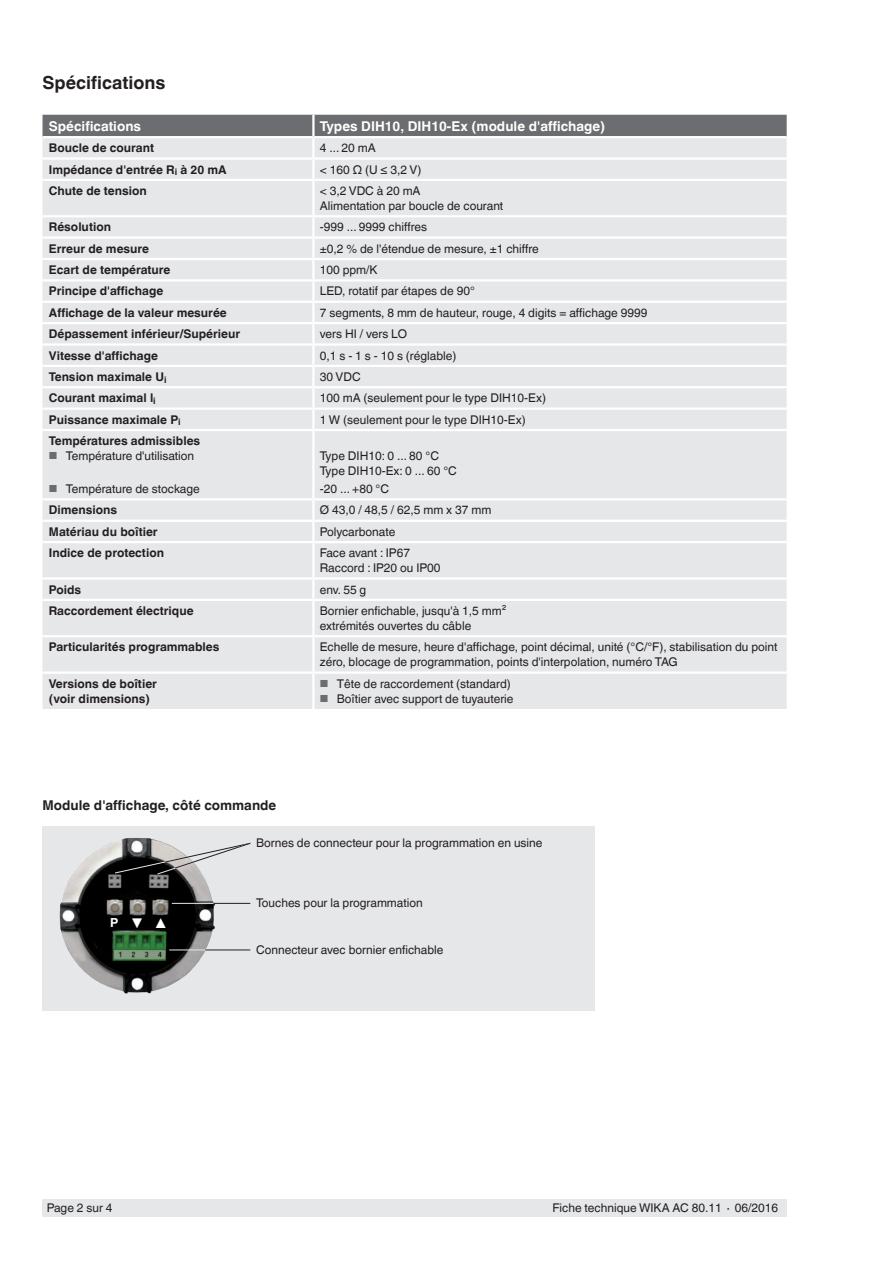
<style>
.page{position:relative;width:893px;height:1263px;background:#fff}
.page>*{position:absolute;margin:0;border:0;box-sizing:border-box;transform-origin:0 0}
.t1{font:700 18px "Helvetica World";color:#231f20}
.t2{font:700 16.65px "Helvetica World";color:#fff}
.t3{font:700 13.5px "Helvetica World";color:#fff}
.t4{font:700 13.5px "Helvetica World";color:#231f20}
.t5{font:12px/15px "Helvetica World";color:#231f20}
.t6{font:700 12px/15px "Helvetica World";color:#231f20}
.s1{font-size:10.2px;color:#6c6d70}
.s2{font-size:12.45px}
</style>
<div class="page">
<div style="left:43px;top:1199px;width:744px;height:17px;background:#e6e7e9"></div>
<div style="left:43px;top:826px;width:552px;height:184px;background:#e6e7e9"></div>
<div style="left:43px;top:115px;width:744px;height:21px;background:#6c6d70"></div>
<div style="left:43px;top:138px;width:744px;height:571px;background:#e6e7e9"></div>
<hr style="left:312px;top:115px;width:3px;height:21px;background:#fff">
<hr style="left:312px;top:138px;width:3px;height:19px;background:#fff">
<hr style="left:43px;top:157px;width:270px;height:3px;background:#fff">
<hr style="left:313px;top:157px;width:474px;height:3px;background:#fff">
<hr style="left:312px;top:160px;width:3px;height:19px;background:#fff">
<hr style="left:43px;top:179px;width:270px;height:2px;background:#fff">
<hr style="left:313px;top:179px;width:474px;height:2px;background:#fff">
<hr style="left:312px;top:181px;width:3px;height:34px;background:#fff">
<hr style="left:43px;top:215px;width:270px;height:2px;background:#fff">
<hr style="left:313px;top:215px;width:474px;height:2px;background:#fff">
<hr style="left:312px;top:217px;width:3px;height:20px;background:#fff">
<hr style="left:43px;top:237px;width:270px;height:2px;background:#fff">
<hr style="left:313px;top:237px;width:474px;height:2px;background:#fff">
<hr style="left:312px;top:239px;width:3px;height:19px;background:#fff">
<hr style="left:43px;top:258px;width:270px;height:2px;background:#fff">
<hr style="left:313px;top:258px;width:474px;height:2px;background:#fff">
<hr style="left:312px;top:260px;width:3px;height:19px;background:#fff">
<hr style="left:43px;top:279px;width:270px;height:2px;background:#fff">
<hr style="left:313px;top:279px;width:474px;height:2px;background:#fff">
<hr style="left:312px;top:281px;width:3px;height:20px;background:#fff">
<hr style="left:43px;top:301px;width:270px;height:2px;background:#fff">
<hr style="left:313px;top:301px;width:474px;height:2px;background:#fff">
<hr style="left:312px;top:303px;width:3px;height:19px;background:#fff">
<hr style="left:43px;top:322px;width:270px;height:2px;background:#fff">
<hr style="left:313px;top:322px;width:474px;height:2px;background:#fff">
<hr style="left:312px;top:324px;width:3px;height:19px;background:#fff">
<hr style="left:43px;top:343px;width:270px;height:3px;background:#fff">
<hr style="left:313px;top:343px;width:474px;height:3px;background:#fff">
<hr style="left:312px;top:346px;width:3px;height:19px;background:#fff">
<hr style="left:43px;top:365px;width:270px;height:2px;background:#fff">
<hr style="left:313px;top:365px;width:474px;height:2px;background:#fff">
<hr style="left:312px;top:367px;width:3px;height:19px;background:#fff">
<hr style="left:43px;top:386px;width:270px;height:2px;background:#fff">
<hr style="left:313px;top:386px;width:474px;height:2px;background:#fff">
<hr style="left:312px;top:388px;width:3px;height:19px;background:#fff">
<hr style="left:43px;top:407px;width:270px;height:3px;background:#fff">
<hr style="left:313px;top:407px;width:474px;height:3px;background:#fff">
<hr style="left:312px;top:410px;width:3px;height:19px;background:#fff">
<hr style="left:43px;top:429px;width:270px;height:2px;background:#fff">
<hr style="left:313px;top:429px;width:474px;height:2px;background:#fff">
<hr style="left:312px;top:431px;width:3px;height:67px;background:#fff">
<hr style="left:43px;top:498px;width:270px;height:2px;background:#fff">
<hr style="left:313px;top:498px;width:474px;height:2px;background:#fff">
<hr style="left:312px;top:500px;width:3px;height:20px;background:#fff">
<hr style="left:43px;top:520px;width:270px;height:2px;background:#fff">
<hr style="left:313px;top:520px;width:474px;height:2px;background:#fff">
<hr style="left:312px;top:522px;width:3px;height:19px;background:#fff">
<hr style="left:43px;top:541px;width:270px;height:2px;background:#fff">
<hr style="left:313px;top:541px;width:474px;height:2px;background:#fff">
<hr style="left:312px;top:543px;width:3px;height:34px;background:#fff">
<hr style="left:43px;top:577px;width:270px;height:3px;background:#fff">
<hr style="left:313px;top:577px;width:474px;height:3px;background:#fff">
<hr style="left:312px;top:580px;width:3px;height:19px;background:#fff">
<hr style="left:43px;top:599px;width:270px;height:2px;background:#fff">
<hr style="left:313px;top:599px;width:474px;height:2px;background:#fff">
<hr style="left:312px;top:601px;width:3px;height:34px;background:#fff">
<hr style="left:43px;top:635px;width:270px;height:2px;background:#fff">
<hr style="left:313px;top:635px;width:474px;height:2px;background:#fff">
<hr style="left:312px;top:637px;width:3px;height:34px;background:#fff">
<hr style="left:43px;top:671px;width:270px;height:3px;background:#fff">
<hr style="left:313px;top:671px;width:474px;height:3px;background:#fff">
<hr style="left:312px;top:674px;width:3px;height:35px;background:#fff">
<img style="left:59px;top:838px;width:159px;height:156px">
<svg style="left:114px;top:842px;width:137px;height:33px"></svg>
<hr style="left:172px;top:903px;width:57px;height:1px;background:#e6e7e9">
<hr style="left:213px;top:903px;width:37px;height:1px;background:#231f20">
<hr style="left:169px;top:949px;width:57px;height:1px;background:#e6e7e9">
<hr style="left:205px;top:949px;width:45px;height:1px;background:#231f20">
<h1 class="t1" style="left:43px;top:73px;width:124px">Spécifications</h1>
<p class="t3" style="left:49px;top:118px;width:94px">Spécifications</p>
<p class="t3" style="left:320px;top:118px;width:287px">Types DIH10, DIH10-Ex (module d'affichage)</p>
<p class="t6" style="left:49px;top:141px;width:107px">Boucle de courant</p>
<p class="t5" style="left:320px;top:141px;width:58px">4 ... 20 mA</p>
<p class="t6" style="left:49px;top:162px;width:179px">Impédance d'entrée R<sub>i</sub> à 20 mA</p>
<p class="t5" style="left:320px;top:162px;width:103px">&lt; 160 Ω (U ≤ 3,2 V)</p>
<p class="t6" style="left:49px;top:183px;width:99px">Chute de tension</p>
<p class="t5" style="left:320px;top:183px;width:185px">&lt; 3,2 VDC à 20 mA<br>Alimentation par boucle de courant</p>
<p class="t6" style="left:49px;top:220px;width:64px">Résolution</p>
<p class="t5" style="left:320px;top:220px;width:109px">-999 ... 9999 chiffres</p>
<p class="t6" style="left:49px;top:241px;width:102px">Erreur de mesure</p>
<p class="t5" style="left:320px;top:241px;width:221px">±0,2 % de l'étendue de mesure, ±1 chiffre</p>
<p class="t6" style="left:49px;top:262px;width:123px">Ecart de température</p>
<p class="t5" style="left:320px;top:262px;width:59px">100 ppm/K</p>
<p class="t6" style="left:49px;top:284px;width:116px">Principe d'affichage</p>
<p class="t5" style="left:320px;top:284px;width:156px">LED, rotatif par étapes de 90°</p>
<p class="t6" style="left:49px;top:305px;width:179px">Affichage de la valeur mesurée</p>
<p class="t5" style="left:320px;top:305px;width:329px">7 segments, 8 mm de hauteur, rouge, 4 digits = affichage 9999</p>
<p class="t6" style="left:49px;top:326px;width:193px">Dépassement inférieur/Supérieur</p>
<p class="t5" style="left:320px;top:326px;width:89px">vers HI / vers LO</p>
<p class="t6" style="left:49px;top:348px;width:111px">Vitesse d'affichage</p>
<p class="t5" style="left:320px;top:348px;width:138px">0,1 s - 1 s - 10 s (réglable)</p>
<p class="t6" style="left:49px;top:369px;width:119px">Tension maximale U<sub>i</sub></p>
<p class="t5" style="left:320px;top:369px;width:42px">30 VDC</p>
<p class="t6" style="left:49px;top:391px;width:108px">Courant maximal l<sub>i</sub></p>
<p class="t5" style="left:320px;top:391px;width:228px">100 mA (seulement pour le type DIH10-Ex)</p>
<p class="t6" style="left:49px;top:412px;width:133px">Puissance maximale P<sub>i</sub></p>
<p class="t5" style="left:320px;top:412px;width:207px">1 W (seulement pour le type DIH10-Ex)</p>
<p class="t6" style="left:49px;top:433px;width:153px">Températures admissibles</p>
<p class="t5" style="left:49px;top:448px;width:147px"><span class="s1">■</span> Température d'utilisation</p>
<p class="t5" style="left:49px;top:481px;width:152px"><span class="s1">■</span> Température de stockage</p>
<p class="t5" style="left:320px;top:448px;width:139px">Type DIH10: 0 ... 80 °C<br>Type DIH10-Ex: 0 ... 60 °C</p>
<p class="t5" style="left:320px;top:481px;width:71px">-20 ... +80 °C</p>
<p class="t6" style="left:49px;top:503px;width:70px">Dimensions</p>
<p class="t5" style="left:320px;top:503px;width:173px">Ø 43,0 / 48,5 / 62,5 mm x 37 mm</p>
<p class="t6" style="left:49px;top:524px;width:110px">Matériau du boîtier</p>
<p class="t5" style="left:320px;top:524px;width:77px">Polycarbonate</p>
<p class="t6" style="left:49px;top:545px;width:117px">Indice de protection</p>
<p class="t5" style="left:320px;top:545px;width:122px">Face avant : IP67<br>Raccord : IP20 ou IP00</p>
<p class="t6" style="left:49px;top:582px;width:34px">Poids</p>
<p class="t5" style="left:320px;top:582px;width:48px">env. 55 g</p>
<p class="t6" style="left:49px;top:603px;width:146px">Raccordement électrique</p>
<p class="t5" style="left:320px;top:603px;width:188px">Bornier enfichable, jusqu'à 1,5 mm² extrémités ouvertes du câble</p>
<p class="t6" style="left:49px;top:640px;width:172px">Particularités programmables</p>
<p class="t5" style="left:320px;top:640px;width:459px">Echelle de mesure, heure d'affichage, point décimal, unité (°C/°F), stabilisation du point zéro, blocage de programmation, points d'interpolation, numéro TAG</p>
<p class="t6" style="left:49px;top:676px;width:110px">Versions de boîtier (voir dimensions)</p>
<p class="t5" style="left:320px;top:676px;width:193px"><span class="s1">■</span> Tête de raccordement (standard)</p>
<p class="t5" style="left:320px;top:691px;width:195px"><span class="s1">■</span> Boîtier avec support de tuyauterie</p>
<p class="t4" style="left:43px;top:797px;width:235px">Module d'affichage, côté commande</p>
<h2 class="t2" style="left:110px;top:912px;width:59px"><span class="s2">P</span> ▼▲</h2>
<p class="t5" style="left:256px;top:835px;width:288px">Bornes de connecteur pour la programmation en usine</p>
<p class="t5" style="left:256px;top:895px;width:168px">Touches pour la programmation</p>
<p class="t5" style="left:256px;top:942px;width:189px">Connecteur avec bornier enfichable</p>
<p class="t5" style="left:47px;top:1200px;width:67px">Page 2 sur 4</p>
<p class="t5" style="left:552px;top:1200px;width:227px">Fiche technique WIKA AC 80.11 ∙ 06/2016</p>
</div>
